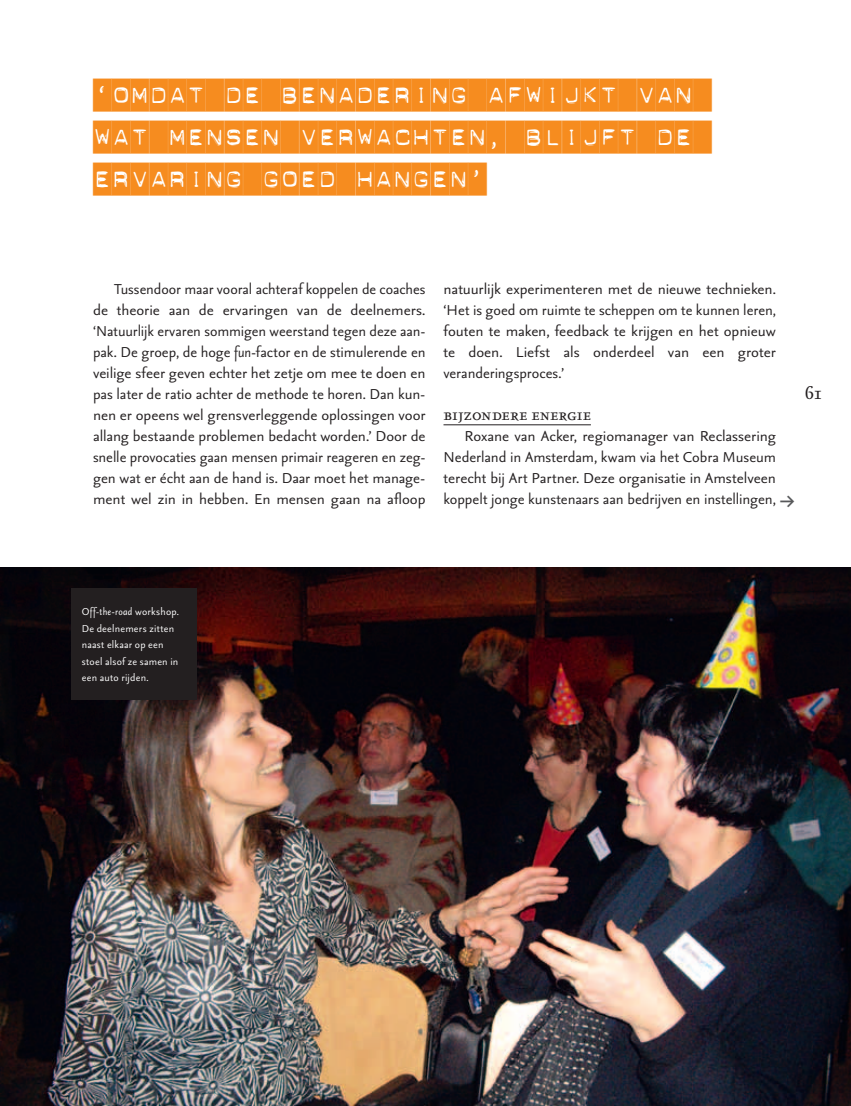
<style>
.page{position:relative;width:851px;height:1106px;background:#fff}
.page>*{position:absolute;margin:0;border:0;box-sizing:border-box;transform-origin:0 0}
.t1{font:33px/42px "Dynamoe";color:#f68c1f;text-align:justify}
.t2{font:italic 22.5px "Seria";color:#231f20}
.t3{font:18.75px "Seria Regular Caps";letter-spacing:.005em;color:#231f20}
.t4{font:17.25px/21px "Seria Sans";letter-spacing:-.005em;color:#231f20;text-align:justify}
.t5{font:17.25px/21px "Seria Sans";letter-spacing:-.005em;color:#231f20;text-align:justify;scale:1.04 1}
.t6{font:12px/16.5px "Seria Sans";letter-spacing:.02em;color:#fff}
.s1{font-style:italic}
.s2{font-family:"Seria Regular Expert";font-size:30.75px;color:#57585a}
</style>
<div class="page">
<hr style="left:443px;top:424px;width:147px;height:1px;background:#231f20">
<img style="left:0;top:567px;width:850px;height:539px">
<div style="left:71px;top:588px;width:126px;height:112px;background:#231f20"></div>
<h1 class="t1" style="left:93px;top:74px;width:601px">‘OMDAT DE BENADERING AFWIJKT VAN WAT MENSEN VERWACHTEN, BLIJFT DE ERVARING GOED HANGEN’</h1>
<p class="t4" style="left:93px;top:279px;width:334px;text-indent:21px">Tussendoor maar vooral achteraf koppelen de coaches de theorie aan de ervaringen van de deelnemers. ‘Natuurlijk ervaren sommigen weerstand tegen deze aan&shy;pak. De groep, de hoge <span class="s1">fun-</span>factor en de stimulerende en veilige sfeer geven echter het zetje om mee te doen en pas later de ratio achter de methode te horen. Dan kun&shy;nen er opeens wel grensverleggende oplossingen voor allang bestaande problemen bedacht worden.’ Door de snelle provocaties gaan mensen primair reageren en zeg&shy;gen wat er écht aan de hand is. Daar moet het manage&shy;ment wel zin in hebben. En mensen gaan na afloop</p>
<p class="t5" style="left:443px;top:279px;width:321px">natuurlijk experimenteren met de nieuwe technieken. ‘Het is goed om ruimte te scheppen om te kunnen leren, fouten te maken, feedback te krijgen en het opnieuw te doen. Liefst als onderdeel van een groter veranderingsproces.’</p>
<p class="t3" style="left:443px;top:405px;width:149px">bijzondere energie</p>
<p class="t5" style="left:443px;top:426px;width:339px;text-align:left;text-indent:21px">Roxane van Acker, regiomanager van Reclassering Nederland in Amsterdam, kwam via het Cobra Museum terecht bij Art Partner. Deze organisatie in Amstelveen koppelt jonge kunstenaars aan bedrijven en instellingen, <span class="s2">M</span></p>
<h2 class="t2" style="left:805px;top:382px;width:18px">61</h2>
<p class="t6" style="left:82px;top:604px;width:99px"><span class="s1">Off-the-road</span> workshop.<br>De deelnemers zitten naast elkaar op een stoel alsof ze samen in een auto rijden.</p>
</div>
